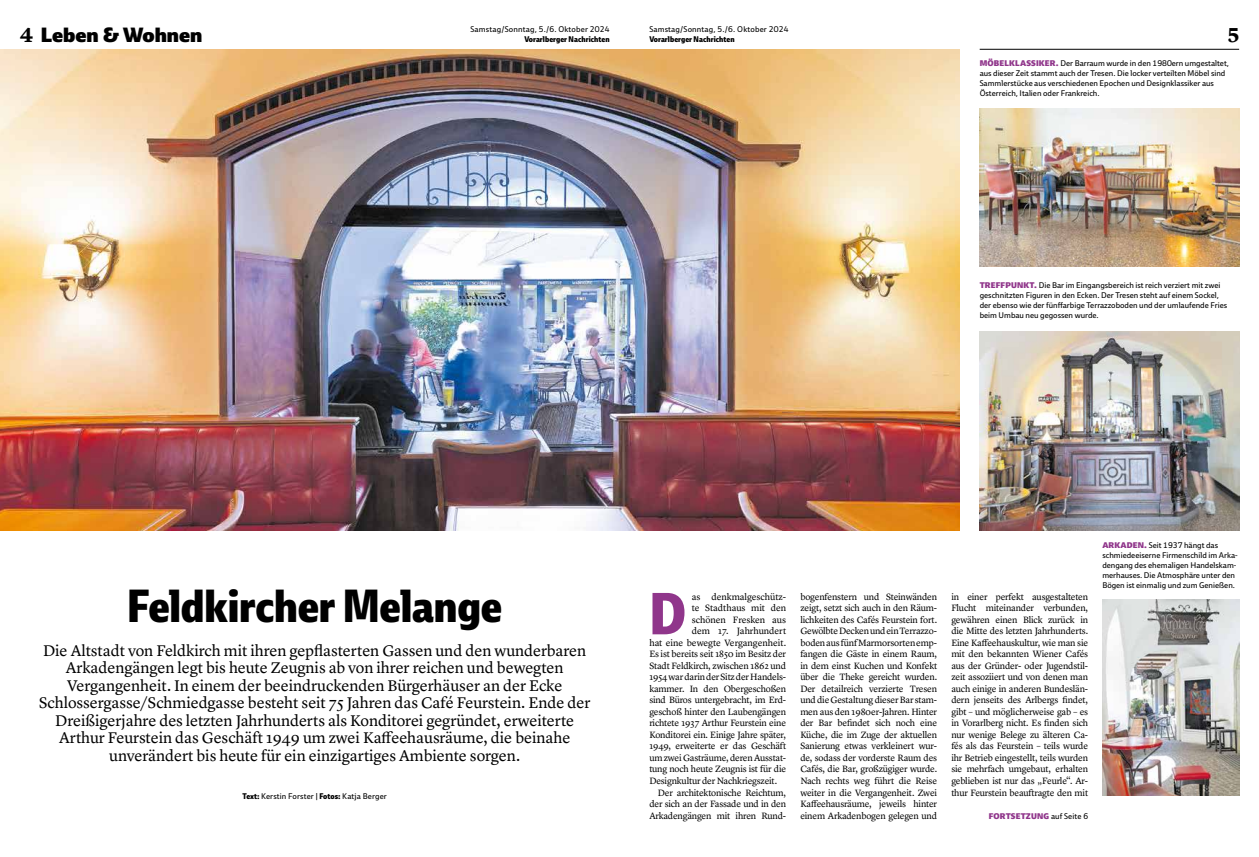
<style>
.page{position:relative;width:1259px;height:857px;background:#fff}
.page>*{position:absolute;margin:0;border:0;box-sizing:border-box;transform-origin:0 0}
.t1{font:800 condensed 57.5px "Ebony";color:#90368b}
.t2{font:800 condensed 45px "Ebony";letter-spacing:-.005em;color:#000}
.t3{font:700 21px "Lyon Text";color:#000}
.t4{font:20px "Ebony Hv";color:#000}
.t5{font:16px/17.5px "Lyon Text";letter-spacing:-.005em;color:#000;text-align:center}
.t6{font:9.5px/11.5px "Lyon Text";letter-spacing:-.02em;color:#000;text-align:justify}
.t7{font:8px/10px "Ebony";color:#000}
.t8{font:8px "Ebony";letter-spacing:.02em;color:#000}
.t9{font:800 condensed 8px "Ebony";letter-spacing:.005em;color:#000}
.t10{font:8px "Ebony Hv";letter-spacing:.02em;color:#90368b}
.s1{font-family:"Lyon Text";font-weight:700;font-size:21px}
.s2{font-family:"Ebony Hv";color:#90368b}
.s3{font-weight:800;font-stretch:condensed}
.s4{font-family:"Ebony";color:#000}
</style>
<div class="page">
<hr style="left:979px;top:49px;width:260px;height:1px;background:#000">
<img style="left:0;top:50px;width:960px;height:480px">
<img style="left:979px;top:108px;width:260px;height:158px">
<img style="left:979px;top:331px;width:260px;height:199px">
<img style="left:1102px;top:599px;width:137px;height:196px">
<p class="t8" style="left:470px;top:23px;width:141px">Samstag/Sonntag, 5./6. Oktober 2024</p>
<h3 class="t4" style="left:20px;top:21px;width:184px"><span class="s1">4</span> Leben &amp; Wohnen</h3>
<p class="t9" style="left:524px;top:34px;width:87px">Vorarlberger Nachrichten</p>
<p class="t8" style="left:649px;top:23px;width:141px">Samstag/Sonntag, 5./6. Oktober 2024</p>
<p class="t9" style="left:649px;top:34px;width:87px">Vorarlberger Nachrichten</p>
<h3 class="t3" style="left:1227px;top:18px;width:13px">5</h3>
<p class="t7" style="left:979px;top:58px;width:251px"><span class="s2">MÖBELKLASSIKER.</span> Der Barraum wurde in den 1980ern umgestaltet, aus dieser Zeit stammt auch der Tresen. Die locker verteilten Möbel sind Sammlerstücke aus verschiedenen Epochen und Designklassiker aus Österreich, Italien oder Frankreich.</p>
<p class="t7" style="left:979px;top:280px;width:249px"><span class="s2">TREFFPUNKT.</span> Die Bar im Eingangsbereich ist reich verziert mit zwei geschnitzten Figuren in den Ecken. Der Tresen steht auf einem Sockel, der ebenso wie der fünffarbige Terrazzoboden und der umlaufende Fries beim Umbau neu gegossen wurde.</p>
<h2 class="t2" style="left:127px;top:577px;width:376px">Feldkircher Melange</h2>
<p class="t5" style="left:39px;top:640px;width:553px">Die Altstadt von Feldkirch mit ihren gepflasterten Gassen und den wunderbaren Arkadengängen legt bis heute Zeugnis ab von ihrer reichen und bewegten Vergangenheit. In einem der beeindruckenden Bürgerhäuser an der Ecke Schlossergasse/Schmiedgasse besteht seit 75 Jahren das Café Feurstein. Ende der Dreißigerjahre des letzten Jahrhunderts als Konditorei gegründet, erweiterte Arthur Feurstein das Geschäft 1949 um zwei Kaffeehausräume, die beinahe unverändert bis heute für ein einzigartiges Ambiente sorgen.</p>
<p class="t7" style="left:243px;top:790px;width:146px"><span class="s3">Text:</span> Kerstin Forster | <span class="s3">Fotos:</span> Katja Berger</p>
<h1 class="t1" style="left:649px;top:578px;width:38px">D</h1>
<p class="t6" style="left:692px;top:589px;width:96px">as denkmalgeschütz-</p>
<p class="t6" style="left:692px;top:601px;width:96px">te Stadthaus mit den</p>
<p class="t6" style="left:692px;top:612px;width:96px">schönen Fresken aus</p>
<p class="t6" style="left:692px;top:624px;width:96px">dem 17. Jahrhundert</p>
<p class="t6" style="left:649px;top:635px;width:138px">hat eine bewegte Vergangenheit.</p>
<p class="t6" style="left:649px;top:647px;width:138px">Es ist bereits seit 1850 im Besitz der</p>
<p class="t6" style="left:649px;top:658px;width:138px">Stadt Feldkirch, zwischen 1862 und</p>
<p class="t6" style="left:649px;top:670px;width:138px">1954 war darin der Sitz der Handels-</p>
<p class="t6" style="left:649px;top:681px;width:138px">kammer. In den Obergeschoßen</p>
<p class="t6" style="left:649px;top:693px;width:138px">sind Büros untergebracht, im Erd-</p>
<p class="t6" style="left:649px;top:704px;width:138px">geschoß hinter den Laubengängen</p>
<p class="t6" style="left:649px;top:716px;width:138px">richtete 1937 Arthur Feurstein eine</p>
<p class="t6" style="left:649px;top:727px;width:138px">Konditorei ein. Einige Jahre später,</p>
<p class="t6" style="left:649px;top:739px;width:138px">1949, erweiterte er das Geschäft</p>
<p class="t6" style="left:649px;top:750px;width:138px">um zwei Gasträume, deren Ausstat-</p>
<p class="t6" style="left:649px;top:762px;width:138px">tung noch heute Zeugnis ist für die</p>
<p class="t6" style="left:649px;top:773px;width:129px">Designkultur der Nachkriegszeit.</p>
<p class="t6" style="left:658px;top:785px;width:130px">Der architektonische Reichtum,</p>
<p class="t6" style="left:649px;top:796px;width:138px">der sich an der Fassade und in den</p>
<p class="t6" style="left:649px;top:808px;width:138px">Arkadengängen mit ihren Rund-</p>
<p class="t6" style="left:800px;top:589px;width:138px">bogenfenstern und Steinwänden zeigt, setzt sich auch in den Räum&shy;lichkeiten des Cafés Feurstein fort.<br>Gewölbte Decken und ein Terrazzo&shy;boden aus fünf Marmorsorten emp&shy;fangen die Gäste in einem Raum, in dem einst Kuchen und Konfekt über die Theke gereicht wurden.<br>Der detailreich verzierte Tresen und die Gestaltung dieser Bar stam&shy;men aus den 1980er-Jahren. Hinter der Bar befindet sich noch eine Küche, die im Zuge der aktuellen Sanierung etwas verkleinert wur&shy;de, sodass der vorderste Raum des Cafés, die Bar, großzügiger wurde.<br>Nach rechts weg führt die Reise weiter in die Vergangenheit. Zwei Kaffeehausräume, jeweils hinter einem Arkadenbogen gelegen und</p>
<p class="t6" style="left:951px;top:589px;width:138px">in einer perfekt ausgestalteten Flucht miteinander verbunden, gewähren einen Blick zurück in die Mitte des letzten Jahrhunderts.<br>Eine Kaffeehauskultur, wie man sie mit den bekannten Wiener Cafés aus der Gründer- oder Jugendstil&shy;zeit assoziiert und von denen man auch einige in anderen Bundeslän&shy;dern jenseits des Arlbergs findet, gibt – und möglicherweise gab – es in Vorarlberg nicht. Es finden sich nur wenige Belege zu älteren Ca&shy;fés als das Feurstein – teils wurde ihr Betrieb eingestellt, teils wurden sie mehrfach umgebaut, erhalten geblieben ist nur das „Feurle“. Ar&shy;thur Feurstein beauftragte den mit</p>
<p class="t10" style="left:989px;top:809px;width:101px">FORTSETZUNG <span class="s4">auf Seite 6</span></p>
<p class="t7" style="left:1102px;top:540px;width:137px"><span class="s2">ARKADEN.</span> Seit 1937 hängt das schmiedeeiserne Firmenschild im Arka&shy;dengang des ehemaligen Handelskam&shy;merhauses. Die Atmosphäre unter den Bögen ist einmalig und zum Genießen.</p>
</div>
